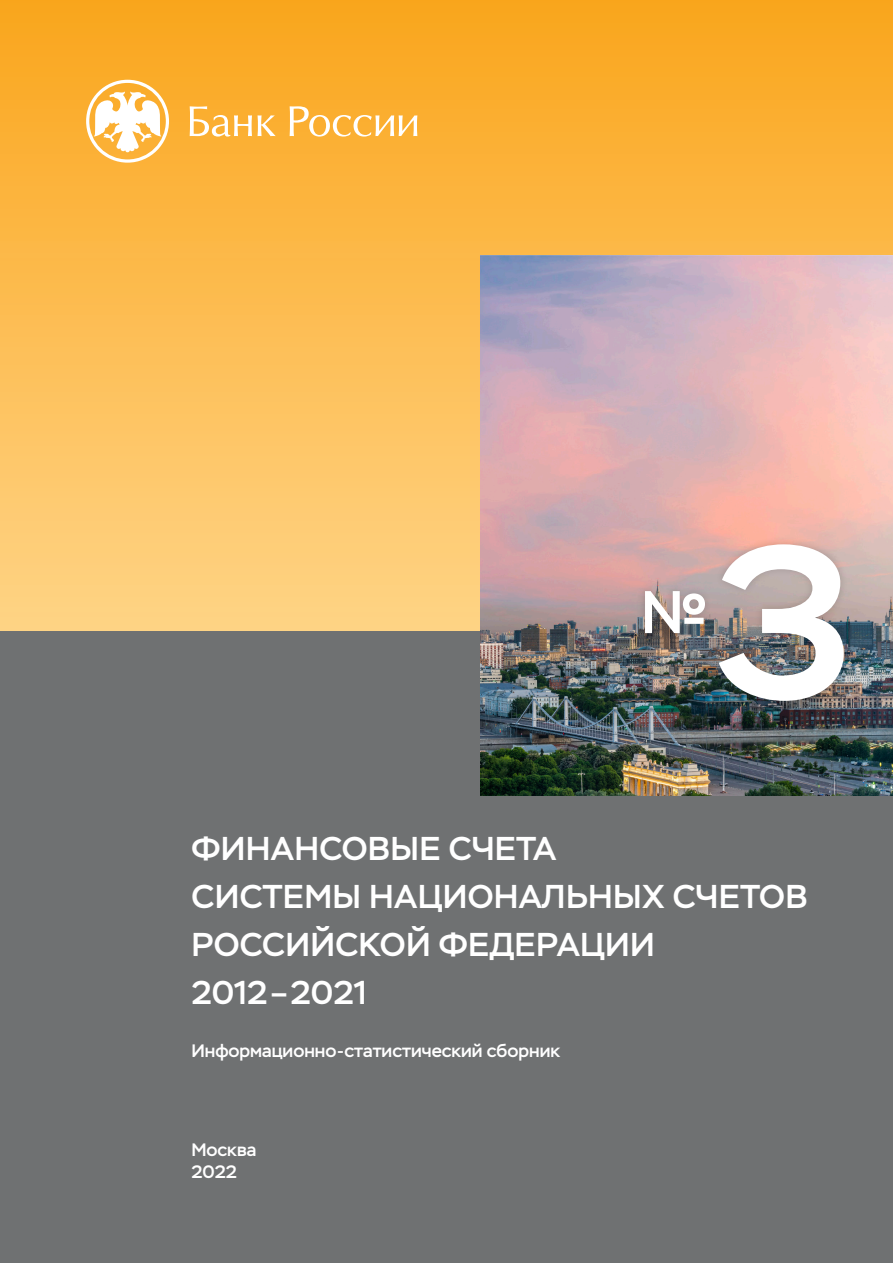
<style>
.page{position:relative;width:893px;height:1263px;background:#fff}
.page>*{position:absolute;margin:0;border:0;box-sizing:border-box;transform-origin:0 0}
.Текст{font:500 218.25px "Stem";color:#fff}
.Текст-2{font:500 60px "Stem";color:#fff}
.Текст-3{font:500 33px/48px "Stem";letter-spacing:.01em;color:#fff}
.Текст-4{font:500 18px "Stem";color:#fff}
</style>
<div class="page">
<div style="left:0;top:0;width:893px;height:631px;background:linear-gradient(to bottom,#faa61c,#ffd487)"></div>
<div style="left:0;top:631px;width:893px;height:632px;background:#6f7172"></div>
<svg style="left:86px;top:80px;width:83px;height:83px"></svg>
<svg style="left:190px;top:106px;width:62px;height:31px"></svg>
<svg style="left:258px;top:115px;width:18px;height:21px"></svg>
<svg style="left:290px;top:106px;width:127px;height:31px"></svg>
<img style="left:480px;top:256px;width:413px;height:539px">
<div style="left:636px;top:536px;width:216px;height:173px;background:#231f20;opacity:.2"></div>
<p class="Текст-2" style="left:640px;top:575px;width:70px">№</p>
<p class="Текст" style="left:713px;top:489px;width:139px">3</p>
<p class="Текст-3" style="left:191px;top:825px;width:618px">ФИНАНСОВЫЕ СЧЕТА<br>СИСТЕМЫ НАЦИОНАЛЬНЫХ СЧЕТОВ<br>РОССИЙСКОЙ ФЕДЕРАЦИИ<br>2012–2021</p>
<p class="Текст-4" style="left:191px;top:1040px;width:370px">Информационно-статистический сборник</p>
<p class="Текст-4" style="left:191px;top:1139px;width:67px">Москва</p>
<p class="Текст-4" style="left:191px;top:1160px;width:47px">2022</p>
</div>
